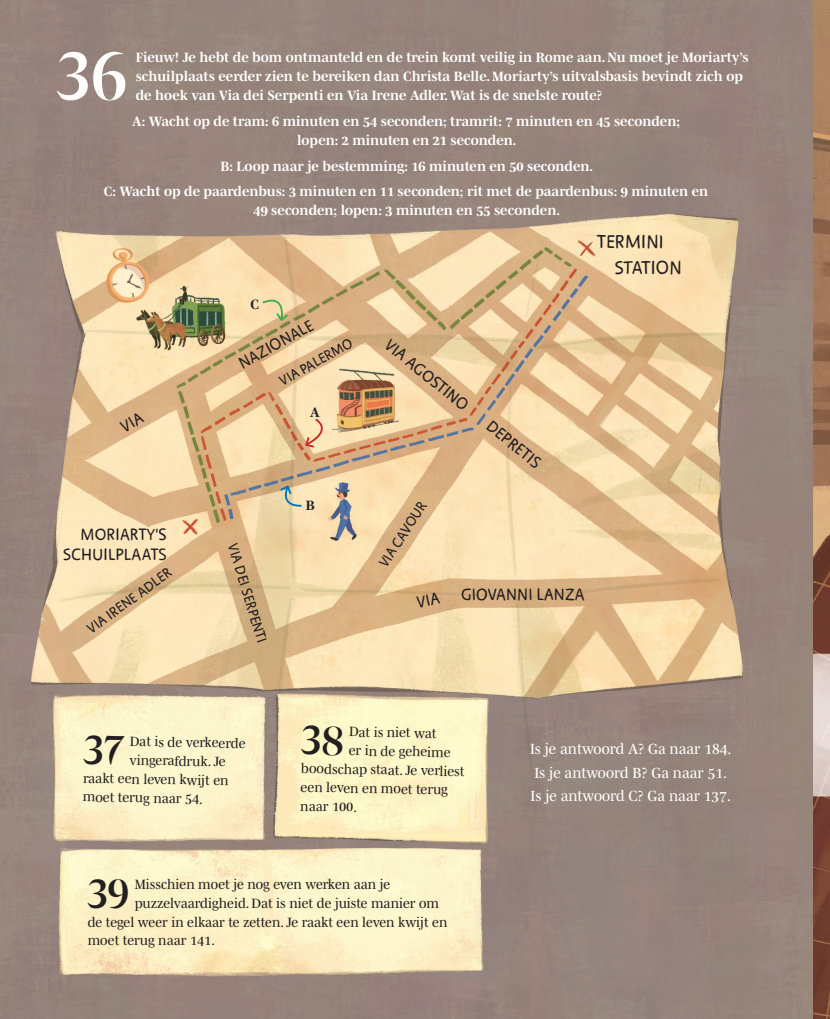
<style>
.page{position:relative;width:830px;height:1019px;background:#fff}
.page>*{position:absolute;margin:0;border:0;box-sizing:border-box;transform-origin:0 0}
.t1{font:700 67.62px "Meno Banner";color:#fff}
.t2{font:700 40.75px "Meno Banner";color:#231f20}
.t3{font:21.25px/26px "Duper";letter-spacing:.01em;color:#231f20}
.t4{font:18.75px/20px "Duper";letter-spacing:.01em;color:#231f20;text-align:right}
.t5{font:16.25px "Duper";color:#231f20}
.t6{font:15px/23.5px "Mencken Std";color:#fff}
.t7{font:700 13.75px/18.8px "Mencken Std";color:#fff;text-align:center}
.t8{font:13.75px "Mencken Std";color:#231f20}
.t9{font:700 13.75px "Mencken Std";color:#231f20}
</style>
<div class="page">
<img style="left:0;top:0;width:829px;height:1019px">
<img style="left:92px;top:236px;width:68px;height:85px">
<svg style="left:261px;top:292px;width:29px;height:31px"></svg>
<svg style="left:304px;top:417px;width:30px;height:32px"></svg>
<svg style="left:278px;top:484px;width:25px;height:24px"></svg>
<svg style="left:83px;top:735px;width:42px;height:30px"></svg>
<svg style="left:301px;top:725px;width:42px;height:30px"></svg>
<svg style="left:119px;top:412px;width:26px;height:21px"></svg>
<svg style="left:416px;top:592px;width:24px;height:16px"></svg>
<h1 class="t1" style="left:58px;top:34px;width:71px">36</h1>
<p class="t7" style="left:136px;top:48px;width:614px;text-align:left">Fieuw! Je hebt de bom ontmanteld en de trein komt veilig in Rome aan. Nu moet je Moriarty’s schuilplaats eerder zien te bereiken dan Christa Belle. Moriarty’s uitvalsbasis bevindt zich op de hoek van Via dei Serpenti en Via Irene Adler. Wat is de snelste route?</p>
<p class="t7" style="left:132px;top:112px;width:549px">A: Wacht op de tram: 6 minuten en 54 seconden; tramrit: 7 minuten en 45 seconden; lopen: 2 minuten en 21 seconden.</p>
<p class="t7" style="left:104px;top:153px;width:606px;line-height:25.9px">B: Loop naar je bestemming: 16 minuten en 50 seconden.<br>C: Wacht op de paardenbus: 3 minuten en 11 seconden; rit met de paardenbus: 9 minuten en</p>
<p class="t7" style="left:254px;top:201px;width:308px">49 seconden; lopen: 3 minuten en 55 seconden.</p>
<h3 class="t4" style="left:63px;top:525px;width:105px">MORIARTY'S<br>SCHUILPLAATS</h3>
<p class="t5" style="left:83px;top:623px;width:102px;rotate:-36deg">VIA IRENE ADLER</p>
<p class="t9" style="left:250px;top:296px;width:10px">C</p>
<h3 class="t4" style="left:235px;top:356px;width:85px;rotate:-29deg">NAZIONALE</h3>
<p class="t5" style="left:276px;top:374px;width:83px;rotate:-30deg">VIA PALERMO</p>
<h3 class="t4" style="left:393px;top:335px;width:104px;rotate:39deg">VIA AGOSTINO</h3>
<p class="t9" style="left:310px;top:404px;width:11px">A</p>
<h3 class="t4" style="left:494px;top:417px;width:66px;rotate:39deg">DEPRETIS</h3>
<p class="t5" style="left:241px;top:541px;width:105px;rotate:73deg">VIA DEI SERPENTI</p>
<p class="t9" style="left:306px;top:497px;width:11px">B</p>
<p class="t5" style="left:375px;top:561px;width:77px;rotate:-57deg">VIA CAVOUR</p>
<h3 class="t4" style="left:461px;top:585px;width:125px">GIOVANNI LANZA</h3>
<h3 class="t3" style="left:614px;top:229px;width:69px;text-indent:-18px">TERMINI<br>STATION</h3>
<p class="t8" style="left:130px;top:733px;width:117px;rotate:1deg">Dat is de verkeerde</p>
<p class="t8" style="left:130px;top:752px;width:98px;rotate:1deg">vingerafdruk. Je</p>
<p class="t8" style="left:83px;top:770px;width:147px;rotate:1deg">raakt een leven kwijt en</p>
<p class="t8" style="left:83px;top:789px;width:122px;rotate:1deg">moet terug naar 54.</p>
<p class="t8" style="left:349px;top:724px;width:89px;rotate:1deg">Dat is niet wat</p>
<p class="t8" style="left:349px;top:742px;width:103px;rotate:1deg">er in de geheime</p>
<p class="t8" style="left:301px;top:760px;width:165px;rotate:1deg">boodschap staat. Je verliest</p>
<p class="t8" style="left:301px;top:779px;width:149px;rotate:1deg">een leven en moet terug</p>
<p class="t8" style="left:300px;top:798px;width:58px;rotate:1deg">naar 100.</p>
<h2 class="t2" style="left:88px;top:868px;width:43px">39</h2>
<p class="t8" style="left:135px;top:876px;width:257px">Misschien moet je nog even werken aan je</p>
<p class="t8" style="left:135px;top:895px;width:306px">puzzelvaardigheid. Dat is niet de juiste manier om</p>
<p class="t8" style="left:88px;top:914px;width:361px">de tegel weer in elkaar te zetten. Je raakt een leven kwijt en</p>
<p class="t8" style="left:88px;top:933px;width:129px">moet terug naar 141.</p>
<p class="t6" style="left:530px;top:737px;width:203px">Is je antwoord A? Ga naar 184.<br>Is je antwoord B? Ga naar 51.<br>Is je antwoord C? Ga naar 137.</p>
</div>
